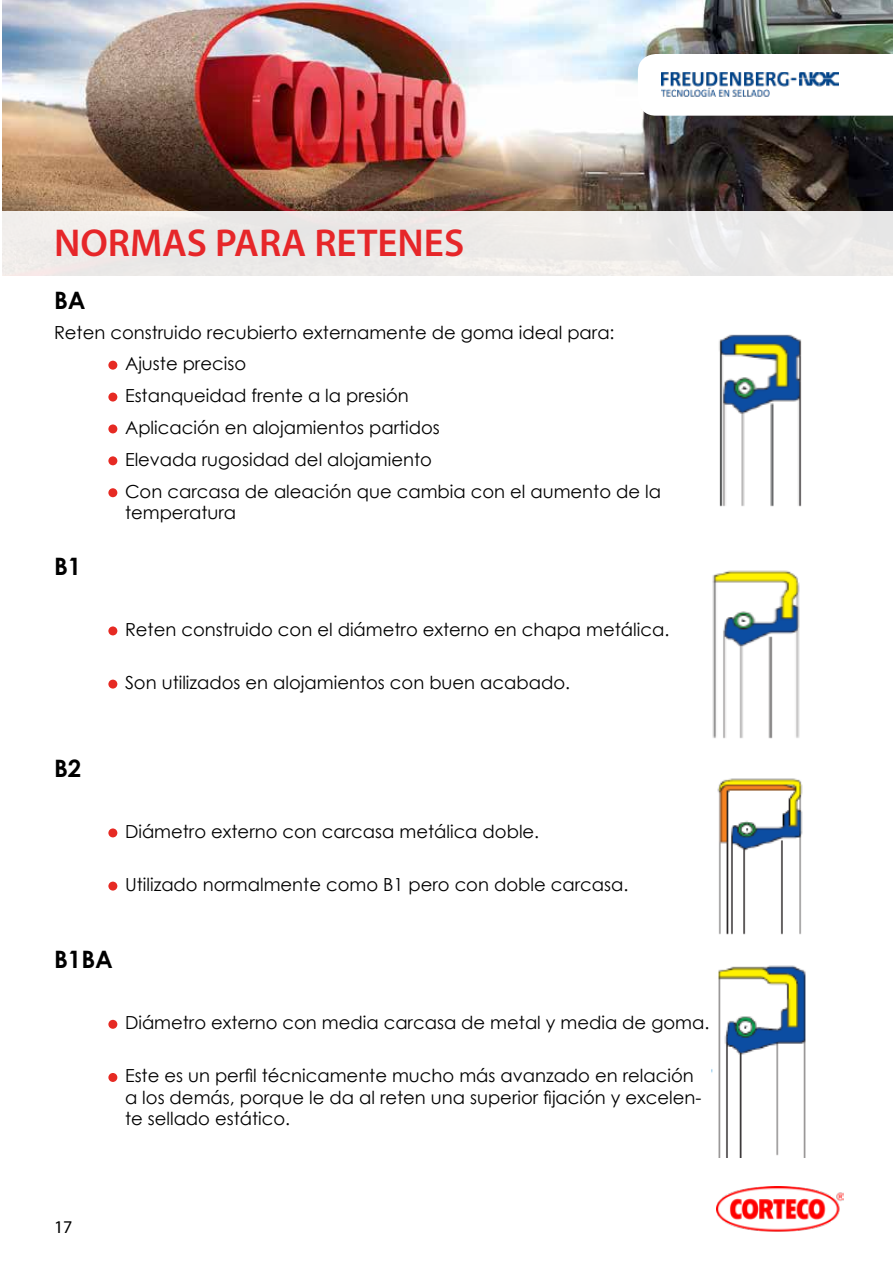
<style>
.page{position:relative;width:893px;height:1263px;background:#fff}
.page>*{position:absolute;margin:0;border:0;box-sizing:border-box;transform-origin:0 0}
.t1{font:600 39px "Myriad Pro";color:#e62629}
.t2{font:700 24px "Century Gothic";color:#000}
.t3{font:18px/31.8px "Century Gothic";color:#000}
.t4{font:18px "Myriad Pro";color:#000}
</style>
<div class="page">
<img style="left:716px;top:1186px;width:128px;height:45px">
<div style="left:108px;top:361px;width:9px;height:9px;background:#e62a23;border-radius:50%"></div>
<div style="left:108px;top:393px;width:9px;height:8px;background:#e62a23;border-radius:50%"></div>
<div style="left:108px;top:424px;width:9px;height:9px;background:#e62a23;border-radius:50%"></div>
<div style="left:108px;top:456px;width:9px;height:9px;background:#e62a23;border-radius:50%"></div>
<div style="left:108px;top:488px;width:9px;height:9px;background:#e62a23;border-radius:50%"></div>
<img style="left:719px;top:334px;width:83px;height:173px">
<div style="left:108px;top:626px;width:9px;height:9px;background:#e62a23;border-radius:50%"></div>
<div style="left:108px;top:680px;width:9px;height:9px;background:#e62a23;border-radius:50%"></div>
<img style="left:712px;top:570px;width:88px;height:169px">
<div style="left:108px;top:828px;width:9px;height:9px;background:#e62a23;border-radius:50%"></div>
<div style="left:108px;top:882px;width:9px;height:8px;background:#e62a23;border-radius:50%"></div>
<img style="left:717px;top:778px;width:86px;height:157px">
<div style="left:108px;top:1020px;width:9px;height:9px;background:#e62a23;border-radius:50%"></div>
<div style="left:108px;top:1073px;width:9px;height:9px;background:#e62a23;border-radius:50%"></div>
<img style="left:711px;top:965px;width:95px;height:192px">
<img style="left:2px;top:0;width:891px;height:211px">
<div style="left:0;top:211px;width:893px;height:66px;background:#ece9e8"></div>
<svg style="left:638px;top:54px;width:255px;height:62px"></svg>
<h1 class="t1" style="left:54px;top:218px;width:412px">NORMAS PARA RETENES</h1>
<h2 class="t2" style="left:54px;top:282px;width:33px">BA</h2>
<p class="t3" style="left:125px;top:316px;width:538px;text-indent:-71px">Reten construido recubierto externamente de goma ideal para:<br>Ajuste preciso<br>Estanqueidad frente a la presión<br>Aplicación en alojamientos partidos<br>Elevada rugosidad del alojamiento<br>Con carcasa de aleación que cambia con el aumento de la</p>
<p class="t3" style="left:125px;top:496px;width:113px">temperatura</p>
<h2 class="t2" style="left:54px;top:548px;width:29px">B1</h2>
<p class="t3" style="left:125px;top:613px;width:546px">Reten construido con el diámetro externo en chapa metálica.</p>
<p class="t3" style="left:125px;top:666px;width:447px">Son utilizados en alojamientos con buen acabado.</p>
<h2 class="t2" style="left:54px;top:750px;width:29px">B2</h2>
<p class="t3" style="left:125px;top:815px;width:416px">Diámetro externo con carcasa metálica doble.</p>
<p class="t3" style="left:125px;top:868px;width:505px">Utilizado normalmente como B1 pero con doble carcasa.</p>
<h2 class="t2" style="left:54px;top:941px;width:61px">B1BA</h2>
<p class="t3" style="left:125px;top:1006px;width:586px">Diámetro externo con media carcasa de metal y media de goma.</p>
<p class="t3" style="left:125px;top:1065px;width:578px;line-height:21.6px">Este es un perfil técnicamente mucho más avanzado en relación a los demás, porque le da al reten una superior fijación y excelen&shy;te sellado estático.</p>
<p class="t4" style="left:54px;top:1215px;width:20px">17</p>
</div>
